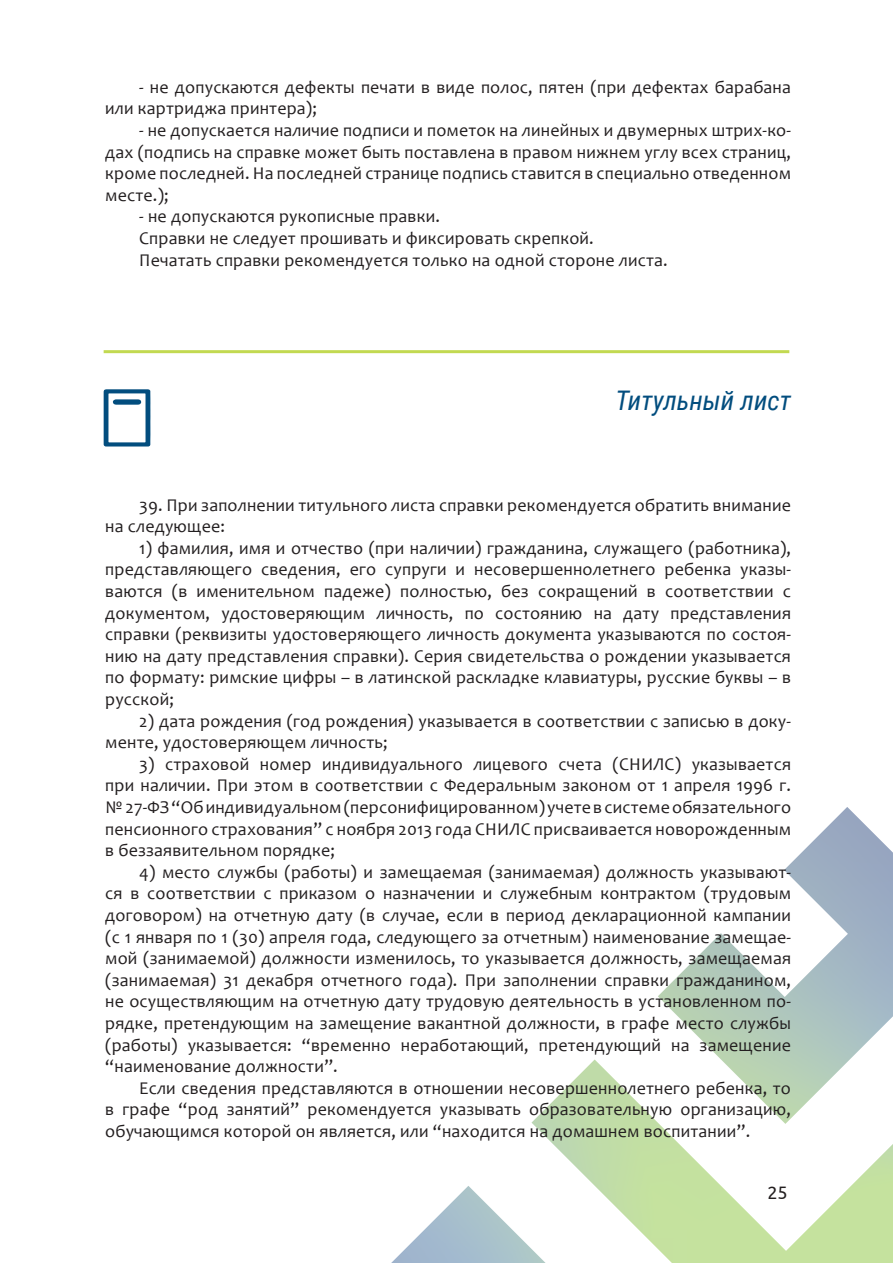
<style>
.page{position:relative;width:893px;height:1263px;background:#fff}
.page>*{position:absolute;margin:0;border:0;box-sizing:border-box;transform-origin:0 0}
.Заголовок_Главы{font:italic 27px "Roboto Condensed";color:#024d7e}
.t1{font:18px/21.6px "Candara";letter-spacing:.01em;color:#231f20;text-align:justify}
.t2{font:18px "Ubuntu";color:#231f20}
</style>
<div class="page">
<svg style="left:391px;top:807px;width:502px;height:456px"></svg>
<svg style="left:104px;top:389px;width:46px;height:57px"></svg>
<hr style="left:104px;top:350px;width:685px;height:3px;background:#c2d951">
<p class="t1" style="left:105px;top:76px;width:687px;text-indent:34px">- не допускаются дефекты печати в виде полос, пятен (при дефектах барабана или картриджа принтера);</p>
<p class="t1" style="left:105px;top:119px;width:687px;text-indent:34px">- не допускается наличие подписи и пометок на линейных и двумерных штрих-ко&shy;дах (подпись на справке может быть поставлена в правом нижнем углу всех страниц, кроме последней. На последней странице подпись ставится в специально отведенном месте.);</p>
<p class="t1" style="left:139px;top:206px;width:302px">- не допускаются рукописные правки.</p>
<p class="t1" style="left:139px;top:227px;width:456px">Справки не следует прошивать и фиксировать скрепкой.</p>
<p class="t1" style="left:139px;top:249px;width:530px">Печатать справки рекомендуется только на одной стороне листа.</p>
<p class="Заголовок_Главы" style="left:616px;top:381px;width:177px">Титульный лист</p>
<p class="t1" style="left:105px;top:494px;width:687px;text-indent:34px">39. При заполнении титульного листа справки рекомендуется обратить внимание на следующее:</p>
<p class="t1" style="left:105px;top:537px;width:687px;text-indent:34px">1) фамилия, имя и отчество (при наличии) гражданина, служащего (работника), представляющего сведения, его супруги и несовершеннолетнего ребенка указы&shy;ваются (в именительном падеже) полностью, без сокращений в соответствии с документом, удостоверяющим личность, по состоянию на дату представления справки (реквизиты удостоверяющего личность документа указываются по состоя&shy;нию на дату представления справки). Серия свидетельства о рождении указывается по формату: римские цифры – в латинской раскладке клавиатуры, русские буквы – в русской;</p>
<p class="t1" style="left:105px;top:710px;width:687px;text-indent:34px">2) дата рождения (год рождения) указывается в соответствии с записью в доку&shy;менте, удостоверяющем личность;</p>
<p class="t1" style="left:105px;top:753px;width:687px;text-indent:34px">3) страховой номер индивидуального лицевого счета (СНИЛС) указывается при наличии. При этом в соответствии с Федеральным законом от 1 апреля 1996 г. № 27-ФЗ “Об индивидуальном (персонифицированном) учете в системе обязательного пенсионного страхования” с ноября 2013 года СНИЛС присваивается новорожденным в беззаявительном порядке;</p>
<p class="t1" style="left:105px;top:861px;width:687px;text-indent:34px">4) место службы (работы) и замещаемая (занимаемая) должность указывают&shy;ся в соответствии с приказом о назначении и служебным контрактом (трудовым договором) на отчетную дату (в случае, если в период декларационной кампании (с 1 января по 1 (30) апреля года, следующего за отчетным) наименование замещае&shy;мой (занимаемой) должности изменилось, то указывается должность, замещаемая (занимаемая) 31 декабря отчетного года). При заполнении справки гражданином, не осуществляющим на отчетную дату трудовую деятельность в установленном по&shy;рядке, претендующим на замещение вакантной должности, в графе место службы (работы) указывается: “временно неработающий, претендующий на замещение “наименование должности”.</p>
<p class="t1" style="left:105px;top:1077px;width:687px;text-indent:34px">Если сведения представляются в отношении несовершеннолетнего ребенка, то в графе “род занятий” рекомендуется указывать образовательную организацию, обучающимся которой он является, или “находится на домашнем воспитании”.</p>
<p class="t2" style="left:767px;top:1181px;width:22px">25</p>
</div>
